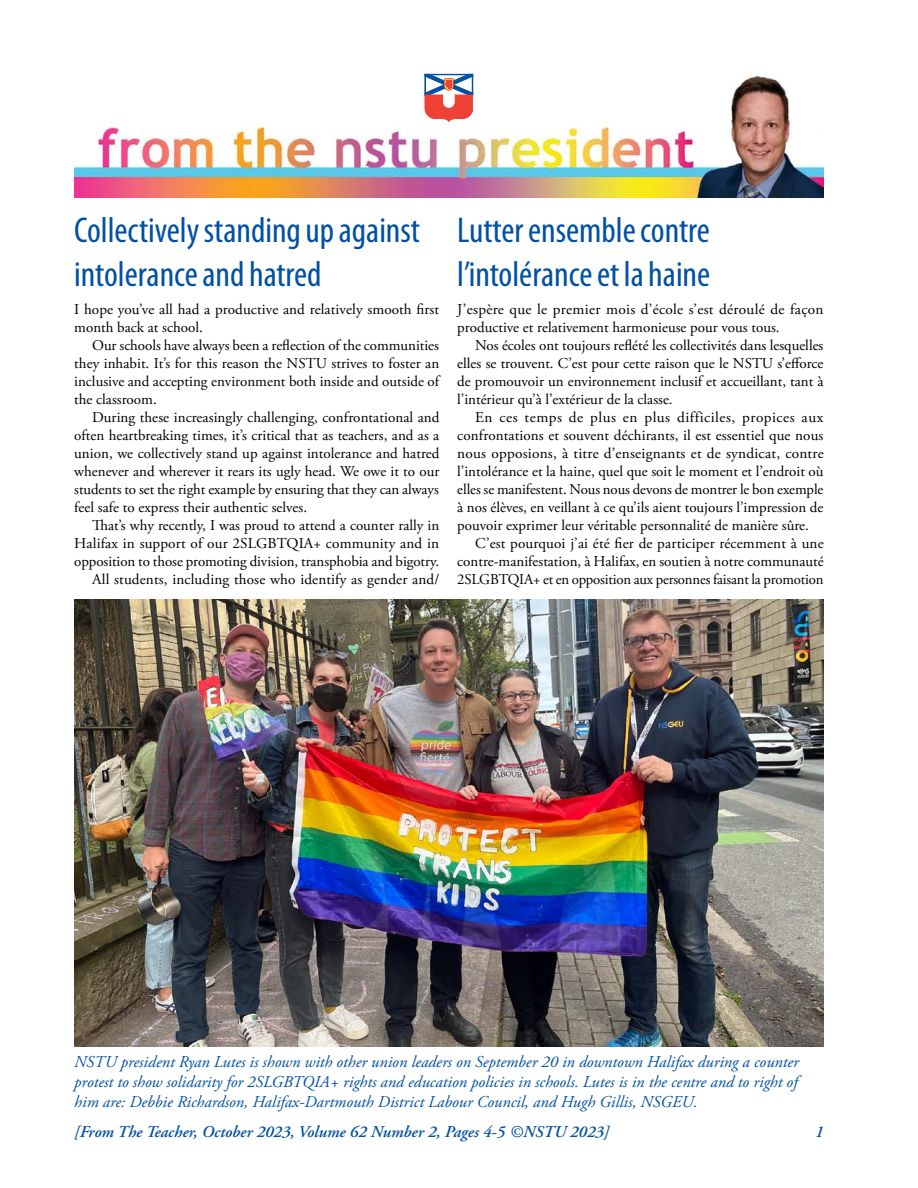
<style>
.page{position:relative;width:918px;height:1188px;background:#fff}
.page>*{position:absolute;margin:0;border:0;box-sizing:border-box;transform-origin:0 0}
.title_blue_24pt{font:condensed 36px/43.2px "Myriad Pro";color:#0050a3}
.caption_blue{font:italic 16.5px/19.8px "Adobe Garamond Pro";color:#0050a3;text-align:justify}
.t1{font:italic 600 16.5px "Adobe Garamond";color:#0050a4}
.copy{font:15px/18px "Adobe Garamond Pro";color:#000;text-align:justify}
.copy_first_paragraph{font:15px/18px "Adobe Garamond Pro";letter-spacing:.005em;color:#000}
</style>
<div class="page">
<img style="left:74px;top:74px;width:750px;height:123px">
<svg style="left:425px;top:74px;width:48px;height:48px"></svg>
<img style="left:74px;top:600px;width:749px;height:447px">
<p class="title_blue_24pt" style="left:74px;top:210px;width:347px">Collectively standing up against intolerance and hatred</p>
<p class="copy_first_paragraph" style="left:74px;top:301px;width:367px">I hope you’ve all had a productive and relatively smooth first month back at school.</p>
<p class="copy" style="left:74px;top:337px;width:367px;text-indent:18px">Our schools have always been a reflection of the communities they inhabit. It’s for this reason the NSTU strives to foster an inclusive and accepting environment both inside and outside of the classroom.</p>
<p class="copy" style="left:74px;top:409px;width:367px;text-indent:18px">During these increasingly challenging, confrontational and often heartbreaking times, it’s critical that as teachers, and as a union, we collectively stand up against intolerance and hatred whenever and wherever it rears its ugly head. We owe it to our students to set the right example by ensuring that they can always feel safe to express their authentic selves.</p>
<p class="copy" style="left:74px;top:517px;width:366px;text-indent:18px">That’s why recently, I was proud to attend a counter rally in Halifax in support of our 2SLGBTQIA+ community and in opposition to those promoting division, transphobia and bigotry.</p>
<p class="copy" style="left:92px;top:571px;width:349px">All students, including those who identify as gender and/</p>
<p class="title_blue_24pt" style="left:457px;top:210px;width:254px">Lutter ensemble contre l’intolérance et la haine</p>
<p class="copy_first_paragraph" style="left:457px;top:301px;width:368px">J’espère que le premier mois d’école s’est déroulé de façon productive et relativement harmonieuse pour vous tous.</p>
<p class="copy" style="left:457px;top:337px;width:368px;text-indent:18px">Nos écoles ont toujours reflété les collectivités dans lesquelles elles se trouvent. C’est pour cette raison que le NSTU s’efforce de promouvoir un environnement inclusif et accueillant, tant à l’intérieur qu’à l’extérieur de la classe.</p>
<p class="copy" style="left:457px;top:409px;width:368px;text-indent:18px">En ces temps de plus en plus difficiles, propices aux confrontations et souvent déchirants, il est essentiel que nous nous opposions, à titre d’enseignants et de syndicat, contre l’intolérance et la haine, quel que soit le moment et l’endroit où elles se manifestent. Nous nous devons de montrer le bon exemple à nos élèves, en veillant à ce qu’ils aient toujours l’impression de pouvoir exprimer leur véritable personnalité de manière sûre.</p>
<p class="copy" style="left:457px;top:535px;width:368px;text-indent:18px">C’est pourquoi j’ai été fier de participer récemment à une contre-manifestation, à Halifax, en soutien à notre communauté 2SLGBTQIA+ et en opposition aux personnes faisant la promotion</p>
<p class="caption_blue" style="left:74px;top:1053px;width:726px">NSTU president Ryan Lutes is shown with other union leaders on September 20 in downtown Halifax during a counter protest to show solidarity for 2SLGBTQIA+ rights and education policies in schools. Lutes is in the centre and to right of him are: Debbie Richardson, Halifax-Dartmouth District Labour Council, and Hugh Gillis, NSGEU.</p>
<p class="t1" style="left:74px;top:1122px;width:537px">[From The Teacher, October 2023, Volume 62 Number 2, Pages 4-5 ©NSTU 2023]</p>
<p class="t1" style="left:815px;top:1122px;width:10px">1</p>
</div>
